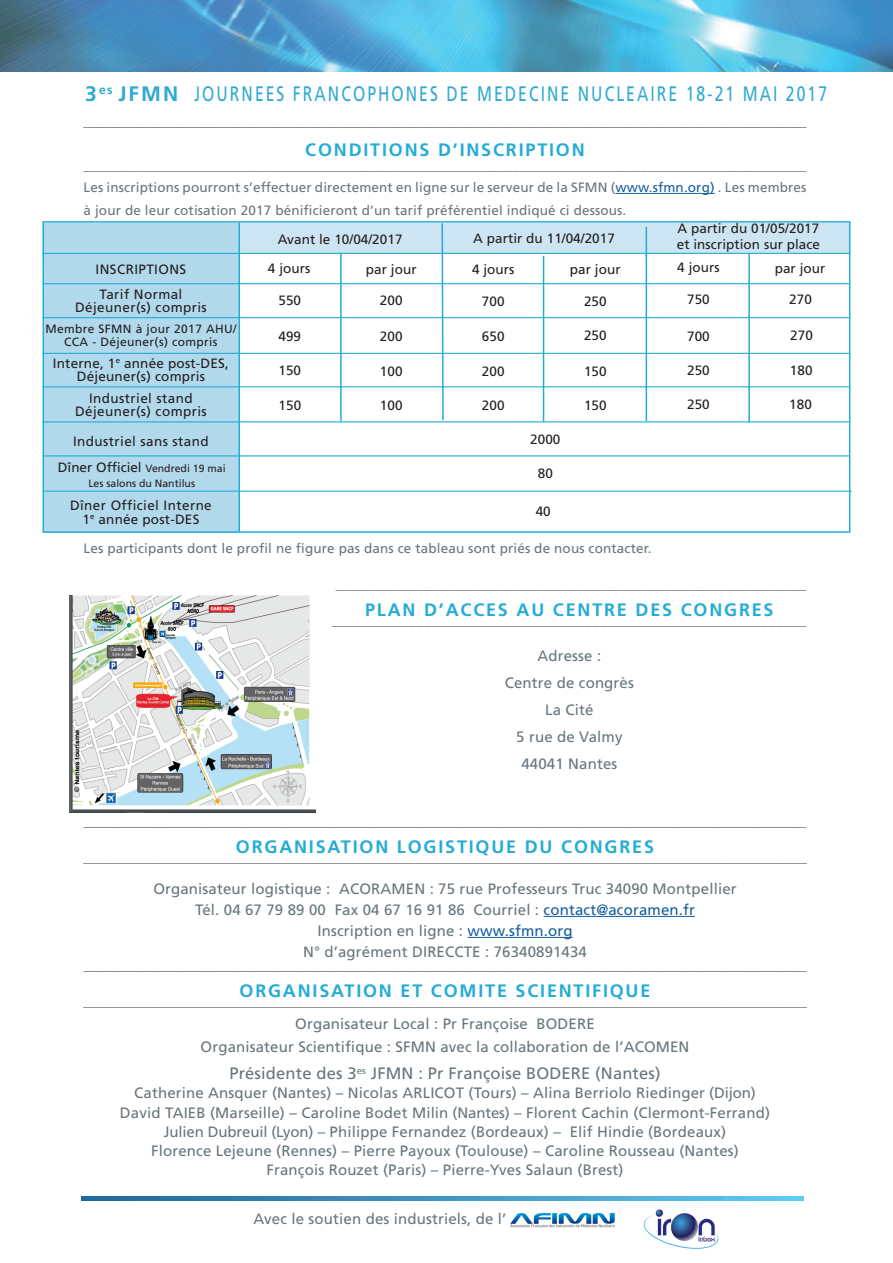
<style>
.page{position:relative;width:893px;height:1263px;background:#fff}
.page>*{position:absolute;margin:0;border:0;box-sizing:border-box;transform-origin:0 0}
.t1{font:21px "Frutiger LT Std";letter-spacing:.13em;color:#32a9d1;scale:.75 1}
.t2{font:700 18px "Frutiger LT Std";letter-spacing:.1em;color:#25acd5}
.t3{font:16.5px "Frutiger LT Std";letter-spacing:.01em;color:#68757c}
.t4{font:15px "Frutiger LT Std";letter-spacing:.01em;color:#68757c}
.t5{font:13.5px/13.5px "Frutiger LT Std";letter-spacing:.005em;color:#231f20;text-align:center}
.t6{font:13.5px/22.5px "Frutiger LT Std";letter-spacing:.01em;color:#68757c}
.t7{font:13.5px/13.5px "Frutiger LT Std";letter-spacing:.03em;color:#231f20;text-align:center}
.t8{font:12px/13.5px "Frutiger LT Std";letter-spacing:.03em;color:#231f20;text-align:center}
.t9{font:10.5px "Frutiger LT Std";color:#231f20}
.s1{font-weight:700}
.s2{color:#175d9e}
.s3{font-size:10.5px}
</style>
<div class="page">
<img style="left:0;top:0;width:893px;height:72px">
<hr style="left:615px;top:193px;width:100px;height:1px;background:#175d9e">
<hr style="left:544px;top:916px;width:151px;height:1px;background:#175d9e">
<hr style="left:468px;top:937px;width:105px;height:1px;background:#175d9e">
<img style="left:70px;top:595px;width:245px;height:217px">
<svg style="left:81px;top:1196px;width:722px;height:5px;background:#4096c4"></svg>
<hr style="left:646px;top:252px;width:1px;height:169px;background:#25acd5">
<hr style="left:748px;top:251px;width:2px;height:171px;background:#25acd5">
<div style="left:241px;top:223px;width:609px;height:30px;background:#cde5f3"></div>
<div style="left:46px;top:224px;width:193px;height:306px;background:#b2d8ec"></div>
<div style="left:43px;top:221px;width:807px;height:312px;border:2px solid #25acd5"></div>
<hr style="left:43px;top:253px;width:807px;height:1px;background:#25acd5">
<hr style="left:43px;top:283px;width:807px;height:1px;background:#25acd5">
<hr style="left:43px;top:317px;width:807px;height:1px;background:#25acd5">
<hr style="left:43px;top:353px;width:807px;height:1px;background:#25acd5">
<hr style="left:43px;top:386px;width:807px;height:1px;background:#25acd5">
<hr style="left:43px;top:421px;width:807px;height:1px;background:#25acd5">
<hr style="left:43px;top:455px;width:807px;height:1px;background:#25acd5">
<hr style="left:44px;top:491px;width:808px;height:1px;background:#25acd5">
<hr style="left:239px;top:223px;width:1px;height:308px;background:#25acd5">
<svg style="left:441px;top:222px;width:3px;height:200px"></svg>
<hr style="left:340px;top:253px;width:2px;height:169px;background:#25acd5">
<hr style="left:543px;top:256px;width:1px;height:166px;background:#25acd5">
<img style="left:510px;top:1212px;width:105px;height:16px">
<hr style="left:646px;top:227px;width:1px;height:30px;background:#25acd5">
<img style="left:643px;top:1209px;width:76px;height:40px">
<h1 class="t1" style="left:85px;top:81px;width:991px"><span class="s1">3</span><sup>es</sup> <span class="s1">JFMN</span> JOURNEES FRANCOPHONES DE MEDECINE NUCLEAIRE 18-21 MAI 2017</h1>
<p class="t4" style="left:84px;top:112px;width:725px">_________________________________________________________________________________________________________</p>
<p class="t2" style="left:305px;top:139px;width:281px">CONDITIONS D’INSCRIPTION</p>
<p class="t4" style="left:84px;top:156px;width:724px">________________________________________________________________________________________________</p>
<p class="t6" style="left:84px;top:176px;width:724px">Les inscriptions pourront s’effectuer directement en ligne sur le serveur de la SFMN (<span class="s2">www.sfmn.org)</span> . Les membres à jour de leur cotisation 2017 bénificieront d’un tarif préférentiel indiqué ci dessous.</p>
<p class="t7" style="left:96px;top:263px;width:92px">INSCRIPTIONS</p>
<p class="t7" style="left:99px;top:287px;width:84px">Tarif Normal</p>
<p class="t7" style="left:75px;top:301px;width:133px">Déjeuner(s) compris</p>
<p class="t8" style="left:45px;top:322px;width:193px">Membre SFMN à jour 2017 AHU/<br>CCA - Déjeuner(s) compris</p>
<p class="t5" style="left:53px;top:356px;width:178px">Interne, 1<sup>e</sup> année post-DES,<br>Déjeuner(s) compris</p>
<p class="t7" style="left:89px;top:391px;width:105px">Industriel stand</p>
<p class="t7" style="left:75px;top:405px;width:133px">Déjeuner(s) compris</p>
<p class="t7" style="left:73px;top:434px;width:137px">Industriel sans stand</p>
<p class="t5" style="left:58px;top:460px;width:169px">Dîner Officiel <span class="s3">Vendredi 19 mai</span></p>
<p class="t9" style="left:88px;top:477px;width:108px">Les salons du Nantilus</p>
<p class="t7" style="left:70px;top:499px;width:143px">Dîner Officiel Interne<br>1<sup>e</sup> année post-DES</p>
<p class="t5" style="left:473px;top:232px;width:143px">A partir du 11/04/2017</p>
<p class="t5" style="left:278px;top:233px;width:126px">Avant le 10/04/2017</p>
<p class="t5" style="left:268px;top:262px;width:44px">4 jours</p>
<p class="t5" style="left:278px;top:294px;width:24px">550</p>
<p class="t5" style="left:278px;top:330px;width:24px">499</p>
<p class="t5" style="left:278px;top:364px;width:24px">150</p>
<p class="t5" style="left:279px;top:398px;width:24px">150</p>
<p class="t5" style="left:380px;top:398px;width:24px">100</p>
<p class="t5" style="left:366px;top:263px;width:52px">par jour</p>
<p class="t5" style="left:472px;top:262px;width:44px">4 jours</p>
<p class="t5" style="left:570px;top:262px;width:52px">par jour</p>
<p class="t5" style="left:380px;top:293px;width:24px">200</p>
<p class="t5" style="left:482px;top:294px;width:24px">700</p>
<p class="t5" style="left:584px;top:295px;width:24px">250</p>
<p class="t5" style="left:482px;top:330px;width:24px">650</p>
<p class="t5" style="left:584px;top:329px;width:24px">250</p>
<p class="t5" style="left:380px;top:330px;width:24px">200</p>
<p class="t5" style="left:380px;top:364px;width:24px">100</p>
<p class="t5" style="left:482px;top:364px;width:24px">200</p>
<p class="t5" style="left:584px;top:364px;width:24px">150</p>
<p class="t5" style="left:584px;top:398px;width:24px">150</p>
<p class="t5" style="left:482px;top:399px;width:24px">200</p>
<p class="t5" style="left:530px;top:433px;width:32px">2000</p>
<p class="t5" style="left:538px;top:467px;width:17px">80</p>
<p class="t5" style="left:536px;top:504px;width:17px">40</p>
<p class="t5" style="left:677px;top:220px;width:145px;line-height:16.2px;text-align:left">A partir du 01/05/2017 et inscription sur place</p>
<p class="t5" style="left:677px;top:261px;width:44px">4 jours</p>
<p class="t5" style="left:775px;top:262px;width:52px">par jour</p>
<p class="t5" style="left:687px;top:293px;width:24px">750</p>
<p class="t5" style="left:789px;top:293px;width:24px">270</p>
<p class="t5" style="left:687px;top:330px;width:24px">700</p>
<p class="t5" style="left:790px;top:329px;width:24px">270</p>
<p class="t5" style="left:687px;top:364px;width:24px">250</p>
<p class="t5" style="left:790px;top:364px;width:24px">180</p>
<p class="t5" style="left:687px;top:398px;width:24px">250</p>
<p class="t5" style="left:789px;top:398px;width:24px">180</p>
<p class="t6" style="left:84px;top:537px;width:570px">Les participants dont le profil ne figure pas dans ce tableau sont priés de nous contacter.</p>
<p class="t4" style="left:336px;top:575px;width:472px">________________________________________________________________</p>
<p class="t2" style="left:365px;top:599px;width:410px">PLAN D’ACCES AU CENTRE DES CONGRES</p>
<p class="t4" style="left:332px;top:611px;width:476px">______________________________________________________________</p>
<p class="t4" style="left:537px;top:647px;width:65px">Adresse :</p>
<p class="t4" style="left:505px;top:674px;width:131px">Centre de congrès</p>
<p class="t4" style="left:545px;top:701px;width:50px">La Cité</p>
<p class="t4" style="left:516px;top:728px;width:108px">5 rue de Valmy</p>
<p class="t4" style="left:521px;top:755px;width:97px">44041 Nantes</p>
<p class="t4" style="left:84px;top:812px;width:724px">________________________________________________________________________________________________________</p>
<p class="t2" style="left:236px;top:836px;width:420px">ORGANISATION LOGISTIQUE DU CONGRES</p>
<p class="t4" style="left:84px;top:848px;width:725px">__________________________________________________________________________________________________</p>
<p class="t4" style="left:153px;top:880px;width:585px">Organisateur logistique : ACORAMEN : 75 rue Professeurs Truc 34090 Montpellier</p>
<p class="t4" style="left:195px;top:901px;width:501px">Tél. 04 67 79 89 00 Fax 04 67 16 91 86 Courriel : <span class="s2">contact@acoramen.fr</span></p>
<p class="t4" style="left:317px;top:922px;width:257px">Inscription en ligne : <span class="s2">www.sfmn.org</span></p>
<p class="t4" style="left:303px;top:943px;width:285px">N° d’agrément DIRECCTE : 76340891434</p>
<p class="t4" style="left:84px;top:956px;width:725px">_________________________________________________________________________________________________________</p>
<p class="t2" style="left:240px;top:980px;width:412px">ORGANISATION ET COMITE SCIENTIFIQUE</p>
<p class="t4" style="left:84px;top:992px;width:725px">__________________________________________________________________________________________________</p>
<p class="t4" style="left:295px;top:1015px;width:301px">Organisateur Local : Pr Françoise BODERE</p>
<p class="t4" style="left:201px;top:1038px;width:490px">Organisateur Scientifique : SFMN avec la collaboration de l’ACOMEN</p>
<p class="t3" style="left:229px;top:1064px;width:433px">Présidente des 3<sup>es</sup> JFMN : Pr Françoise BODERE (Nantes)</p>
<p class="t4" style="left:134px;top:1084px;width:623px">Catherine Ansquer (Nantes) – Nicolas ARLICOT (Tours) – Alina Berriolo Riedinger (Dijon)</p>
<p class="t4" style="left:120px;top:1104px;width:652px">David TAIEB (Marseille) – Caroline Bodet Milin (Nantes) – Florent Cachin (Clermont-Ferrand)</p>
<p class="t4" style="left:164px;top:1123px;width:564px">Julien Dubreuil (Lyon) – Philippe Fernandez (Bordeaux) – Elif Hindie (Bordeaux)</p>
<p class="t4" style="left:151px;top:1142px;width:589px">Florence Lejeune (Rennes) – Pierre Payoux (Toulouse) – Caroline Rousseau (Nantes)</p>
<p class="t4" style="left:266px;top:1161px;width:359px">François Rouzet (Paris) – Pierre-Yves Salaun (Brest)</p>
<p class="t4" style="left:254px;top:1209px;width:254px">Avec le soutien des industriels, de l’</p>
</div>
